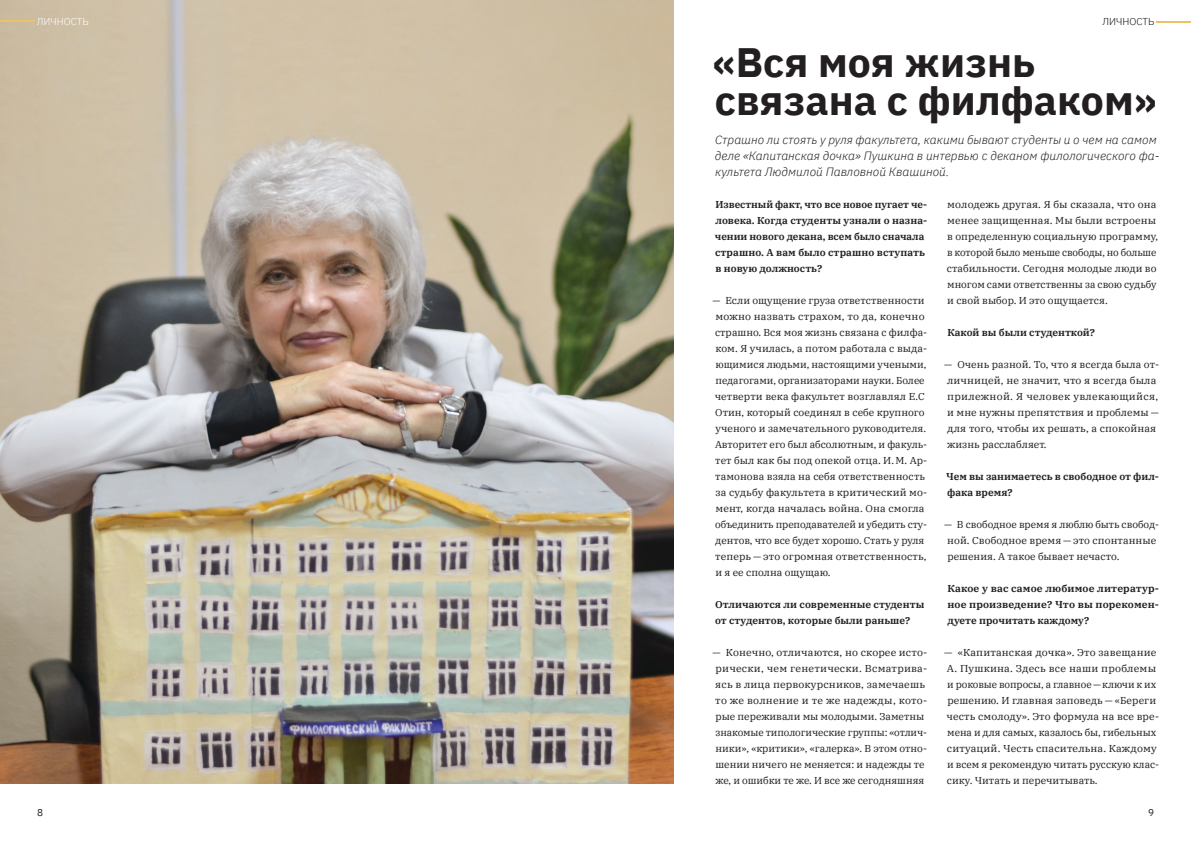
<style>
.page{position:relative;width:1191px;height:842px;background:#fff}
.page>*{position:absolute;margin:0;border:0;box-sizing:border-box;transform-origin:0 0}
.Заголовок{font:700 41px "IBM Plex Sans";color:#231f20}
.Лид{font:italic 300 12px/16px "IBM Plex Sans";color:#231f20}
.основной_текст_2_кол{font:10px/16px "IBM Plex Serif";color:#231f20}
.основной_текст_2_кол-2{font:600 10px/16px "IBM Plex Serif";color:#231f20}
.Подписи{font:300 10px "IBM Plex Sans";color:#fff}
.Подписи-2{font:300 10px "IBM Plex Sans";color:#0f1212}
.t1{font:10px "IBM Plex Sans";color:#231f20}
</style>
<div class="page">
<img style="left:0;top:0;width:673px;height:784px">
<hr style="left:0;top:20px;width:35px;height:2px;background:#ebc364">
<hr style="left:1156px;top:21px;width:35px;height:2px;background:#ebc364">
<p class="Подписи" style="left:37px;top:14px;width:54px">ЛИЧНОСТЬ</p>
<p class="Подписи-2" style="left:1102px;top:14px;width:54px">ЛИЧНОСТЬ</p>
<p class="Заголовок" style="left:713px;top:29px;width:324px">«Вся моя жизнь</p>
<p class="Заголовок" style="left:715px;top:67px;width:443px">связана с филфаком»</p>
<p class="Лид" style="left:715px;top:131px;width:446px">Страшно ли стоять у руля факультета, какими бывают студенты и о чем на самом деле «Капитанская дочка» Пушкина в интервью с деканом филологического фа&shy;культета Людмилой Павловной Квашиной.</p>
<p class="основной_текст_2_кол-2" style="left:715px;top:196px;width:214px">Известный факт, что все новое пугает че&shy;ловека. Когда студенты узнали о назна&shy;чении нового декана, всем было сначала страшно. А вам было страшно вступать в новую должность?</p>
<p class="основной_текст_2_кол" style="left:712px;top:292px;width:216px">— Если ощущение груза ответственности можно назвать страхом, то да, конечно страшно. Вся моя жизнь связана с филфа&shy;ком. Я училась, а потом работала с выда&shy;ющимися людьми, настоящими учеными, педагогами, организаторами науки. Более четверти века факультет возглавлял Е.С Отин, который соединял в себе крупного ученого и замечательного руководителя.<br>Авторитет его был абсолютным, и факуль&shy;тет был как бы под опекой отца. И.М. Ар&shy;тамонова взяла на себя ответственность за судьбу факультета в критический мо&shy;мент, когда началась война. Она смогла объединить преподавателей и убедить сту&shy;дентов, что все будет хорошо. Стать у руля теперь — это огромная ответственность, и я ее сполна ощущаю.</p>
<p class="основной_текст_2_кол-2" style="left:715px;top:596px;width:211px">Отличаются ли современные студенты от студентов, которые были раньше?</p>
<p class="основной_текст_2_кол" style="left:712px;top:644px;width:216px">— Конечно, отличаются, но скорее исто&shy;рически, чем генетически. Всматрива&shy;ясь в лица первокурсников, замечаешь то же волнение и те же надежды, кото&shy;рые переживали мы молодыми. Заметны знакомые типологические группы: «отлич&shy;ники», «критики», «галерка». В этом отно&shy;шении ничего не меняется: и надежды те же, и ошибки те же. И все же сегодняшняя</p>
<p class="основной_текст_2_кол" style="left:947px;top:196px;width:213px">молодежь другая. Я бы сказала, что она менее защищенная. Мы были встроены в определенную социальную программу, в которой было меньше свободы, но больше стабильности. Сегодня молодые люди во многом сами ответственны за свою судьбу и свой выбор. И это ощущается.</p>
<p class="основной_текст_2_кол-2" style="left:947px;top:324px;width:149px">Какой вы были студенткой?</p>
<p class="основной_текст_2_кол" style="left:944px;top:356px;width:216px">— Очень разной. То, что я всегда была от&shy;личницей, не значит, что я всегда была прилежной. Я человек увлекающийся, и мне нужны препятствия и проблемы — для того, чтобы их решать, а спокойная жизнь расслабляет.</p>
<p class="основной_текст_2_кол-2" style="left:946px;top:468px;width:214px">Чем вы занимаетесь в свободное от фил&shy;фака время?</p>
<p class="основной_текст_2_кол" style="left:944px;top:516px;width:216px">— В свободное время я люблю быть свобод&shy;ной. Свободное время — это спонтанные решения. А такое бывает нечасто.</p>
<p class="основной_текст_2_кол-2" style="left:947px;top:580px;width:213px;text-align:justify">Какое у вас самое любимое литератур&shy;ное произведение? Что вы порекомен&shy;дуете прочитать каждому?</p>
<p class="основной_текст_2_кол" style="left:944px;top:644px;width:216px">— «Капитанская дочка». Это завещание А. Пушкина. Здесь все наши проблемы и роковые вопросы, а главное— ключи к их решению. И главная заповедь — «Береги честь смолоду». Это формула на все вре&shy;мена и для самых, казалось бы, гибельных ситуаций. Честь спасительна. Каждому и всем я рекомендую читать русскую клас&shy;сику. Читать и перечитывать.</p>
<p class="t1" style="left:37px;top:805px;width:7px">8</p>
<p class="t1" style="left:1148px;top:805px;width:7px">9</p>
</div>
